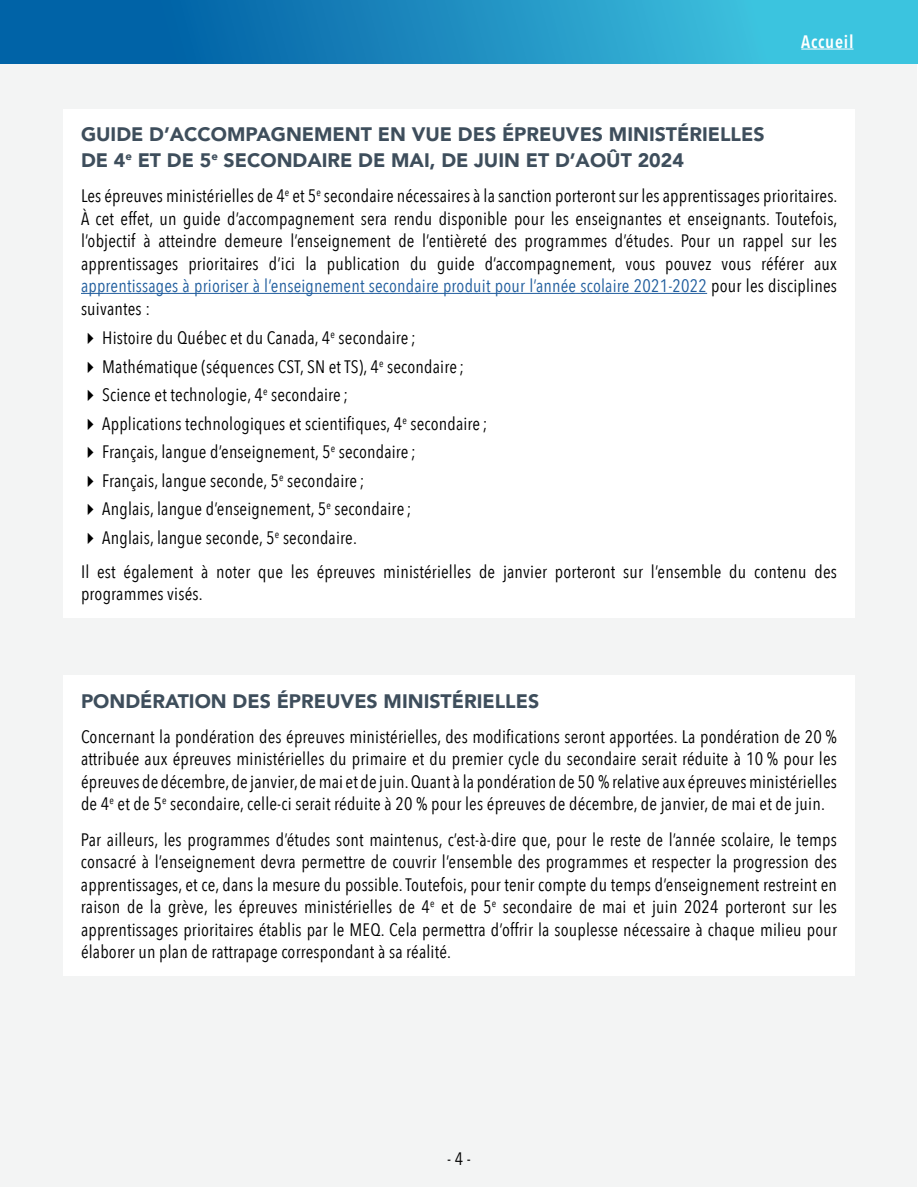
<style>
.page{position:relative;width:918px;height:1188px;background:#fff}
.page>*{position:absolute;margin:0;border:0;box-sizing:border-box;transform-origin:0 0}
.t1{font:900 19.5px/25.5px "Avenir";color:#3e4e5c}
.t2{font:18px/22.5px "Avenir Next Condensed";letter-spacing:.01em;color:#000;text-align:justify}
.t3{font:600 18px "Avenir Next Condensed";letter-spacing:.04em;color:#fff}
.s1{color:#215e9e}
</style>
<div class="page">
<div style="left:1px;top:1px;width:916px;height:1186px;background:#f3f4f4"></div>
<div style="left:0;top:0;width:918px;height:64px;background:linear-gradient(to right,#00529e,#45cfe6)"></div>
<hr style="left:801px;top:49px;width:53px;height:1px;background:#fff">
<div style="left:63px;top:110px;width:792px;height:508px;background:#fff"></div>
<hr style="left:81px;top:293px;width:626px;height:1px;background:#215e9e">
<div style="left:63px;top:676px;width:792px;height:300px;background:#fff"></div>
<p class="t3" style="left:801px;top:26px;width:54px">Accueil</p>
<p class="t1" style="left:81px;top:121px;width:685px">GUIDE D’ACCOMPAGNEMENT EN VUE DES ÉPREUVES MINISTÉRIELLES<br>DE 4<sup>e</sup> ET DE 5<sup>e</sup> SECONDAIRE DE MAI, DE JUIN ET D’AOÛT 2024</p>
<p class="t2" style="left:81px;top:184px;width:758px">Les épreuves ministérielles de 4<sup>e</sup> et 5<sup>e</sup> secondaire nécessaires à la sanction porteront sur les apprentissages prioritaires.<br>À cet effet, un guide d’accompagnement sera rendu disponible pour les enseignantes et enseignants. Toutefois, l’objectif à atteindre demeure l’enseignement de l’entièreté des programmes d’études. Pour un rappel sur les apprentissages prioritaires d’ici la publication du guide d’accompagnement, vous pouvez vous référer aux <span class="s1">apprentissages à prioriser à l’enseignement secondaire produit pour l’année scolaire 2021-2022</span> pour les disciplines suivantes :</p>
<p class="t2" style="left:102px;top:323px;width:387px;line-height:28.5px;text-align:left">Histoire du Québec et du Canada, 4<sup>e</sup> secondaire ; Mathématique (séquences CST, SN et TS), 4<sup>e</sup> secondaire ; Science et technologie, 4<sup>e</sup> secondaire ;<br>Applications technologiques et scientifiques, 4<sup>e</sup> secondaire ; Français, langue d’enseignement, 5<sup>e</sup> secondaire ;<br>Français, langue seconde, 5<sup>e</sup> secondaire ;<br>Anglais, langue d’enseignement, 5<sup>e</sup> secondaire ;<br>Anglais, langue seconde, 5<sup>e</sup> secondaire.</p>
<p class="t2" style="left:81px;top:559px;width:758px">Il est également à noter que les épreuves ministérielles de janvier porteront sur l’ensemble du contenu des programmes visés.</p>
<p class="t1" style="left:81px;top:688px;width:460px">PONDÉRATION DES ÉPREUVES MINISTÉRIELLES</p>
<p class="t2" style="left:81px;top:724px;width:758px">Concernant la pondération des épreuves ministérielles, des modifications seront apportées. La pondération de 20 % attribuée aux épreuves ministérielles du primaire et du premier cycle du secondaire serait réduite à 10 % pour les épreuves de décembre, de janvier, de mai et de juin. Quant à la pondération de 50 % relative aux épreuves ministérielles de 4<sup>e</sup> et de 5<sup>e</sup> secondaire, celle-ci serait réduite à 20 % pour les épreuves de décembre, de janvier, de mai et de juin.</p>
<p class="t2" style="left:81px;top:827px;width:758px">Par ailleurs, les programmes d’études sont maintenus, c’est-à-dire que, pour le reste de l’année scolaire, le temps consacré à l’enseignement devra permettre de couvrir l’ensemble des programmes et respecter la progression des apprentissages, et ce, dans la mesure du possible. Toutefois, pour tenir compte du temps d’enseignement restreint en raison de la grève, les épreuves ministérielles de 4<sup>e</sup> et de 5<sup>e</sup> secondaire de mai et juin 2024 porteront sur les apprentissages prioritaires établis par le MEQ. Cela permettra d’offrir la souplesse nécessaire à chaque milieu pour élaborer un plan de rattrapage correspondant à sa réalité.</p>
<p class="t2" style="left:447px;top:1146px;width:25px">- 4 -</p>
</div>
